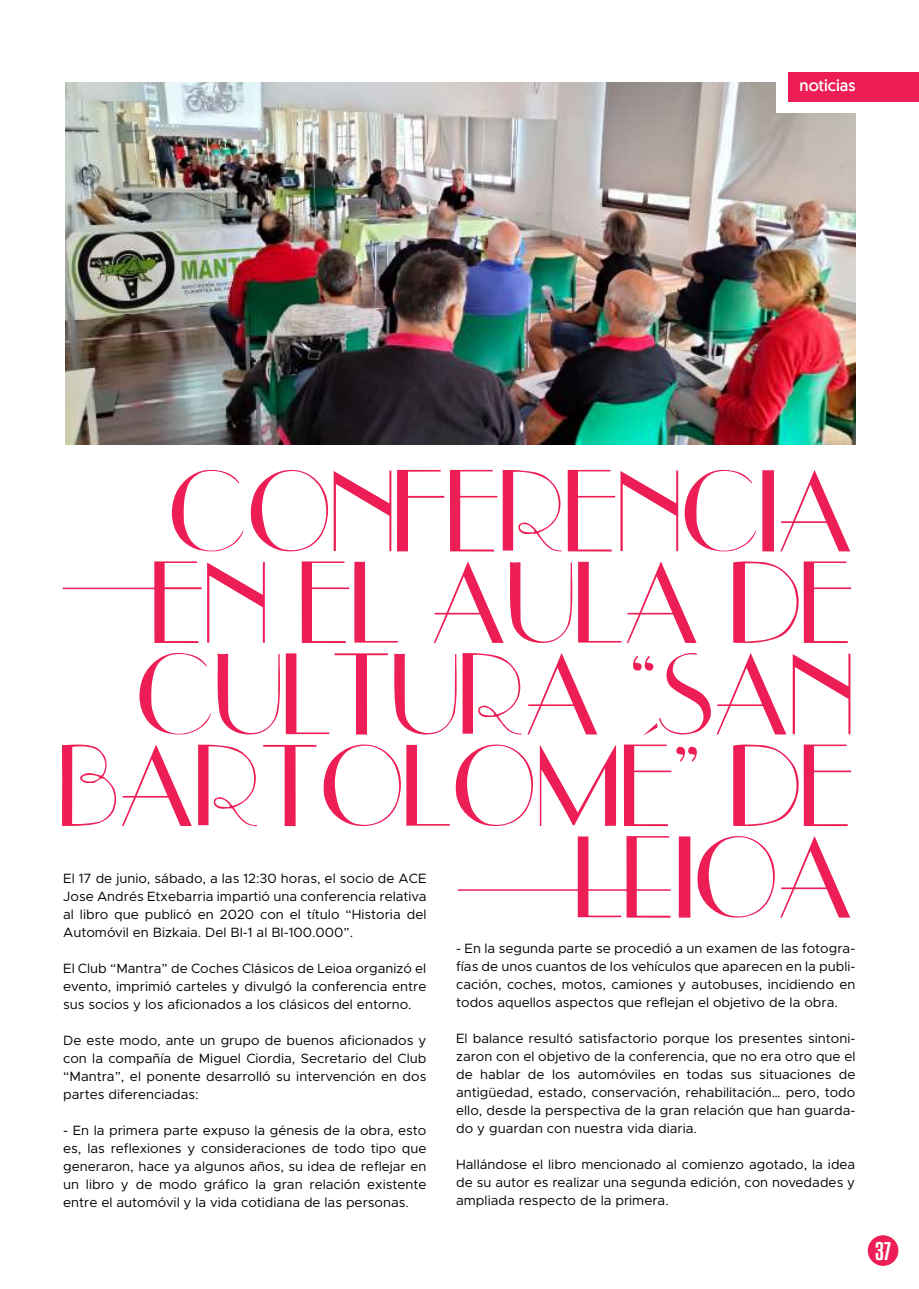
<style>
.page{position:relative;width:919px;height:1289px;background:#fff}
.page>*{position:absolute;margin:0;border:0;box-sizing:border-box;transform-origin:0 0}
.t1{font:22.5px "Kenyan Coffee Rg";color:#fff}
.t2{font:16.5px "Geomanist";color:#fff}
.t3{font:13.5px/18px "Metropolis";color:#000002;text-align:justify}
</style>
<div class="page">
<div style="left:867px;top:1235px;width:31px;height:30px;background:#ed1d55;border-radius:50%"></div>
<img style="left:66px;top:83px;width:789px;height:361px">
<div style="left:776px;top:59px;width:93px;height:54px;background:#fff"></div>
<div style="left:788px;top:72px;width:130px;height:29px;background:#ed1d55"></div>
<svg style="left:172px;top:470px;width:71px;height:81px"></svg>
<svg style="left:251px;top:470px;width:140px;height:81px"></svg>
<svg style="left:397px;top:470px;width:47px;height:81px"></svg>
<svg style="left:450px;top:470px;width:111px;height:81px"></svg>
<svg style="left:567px;top:470px;width:111px;height:81px"></svg>
<svg style="left:684px;top:470px;width:72px;height:81px"></svg>
<div style="left:762px;top:470px;width:12px;height:81px;background:#ed1d55"></div>
<svg style="left:780px;top:470px;width:70px;height:81px"></svg>
<svg style="left:154px;top:561px;width:111px;height:82px"></svg>
<svg style="left:302px;top:561px;width:96px;height:82px"></svg>
<svg style="left:434px;top:561px;width:69px;height:82px"></svg>
<svg style="left:510px;top:562px;width:62px;height:81px"></svg>
<svg style="left:578px;top:561px;width:118px;height:82px"></svg>
<svg style="left:733px;top:561px;width:118px;height:82px"></svg>
<svg style="left:139px;top:653px;width:72px;height:81px"></svg>
<svg style="left:217px;top:653px;width:63px;height:81px"></svg>
<svg style="left:286px;top:653px;width:102px;height:81px"></svg>
<svg style="left:394px;top:653px;width:62px;height:81px"></svg>
<svg style="left:462px;top:653px;width:59px;height:81px"></svg>
<svg style="left:527px;top:653px;width:70px;height:81px"></svg>
<svg style="left:716px;top:653px;width:70px;height:81px"></svg>
<svg style="left:792px;top:653px;width:58px;height:81px"></svg>
<svg style="left:62px;top:744px;width:54px;height:82px"></svg>
<svg style="left:122px;top:744px;width:70px;height:82px"></svg>
<svg style="left:198px;top:744px;width:59px;height:82px"></svg>
<svg style="left:263px;top:745px;width:53px;height:81px"></svg>
<svg style="left:323px;top:744px;width:127px;height:82px"></svg>
<svg style="left:456px;top:744px;width:77px;height:82px"></svg>
<svg style="left:540px;top:745px;width:76px;height:81px"></svg>
<svg style="left:624px;top:653px;width:86px;height:173px"></svg>
<svg style="left:733px;top:744px;width:118px;height:82px"></svg>
<svg style="left:577px;top:836px;width:93px;height:81px"></svg>
<div style="left:678px;top:836px;width:12px;height:81px;background:#ed1d55"></div>
<svg style="left:697px;top:836px;width:77px;height:81px"></svg>
<svg style="left:780px;top:836px;width:70px;height:81px"></svg>
<hr style="left:63px;top:587px;width:138px;height:2px;background:#ed1d55">
<hr style="left:457px;top:889px;width:213px;height:1px;background:#ed1d55">
<p class="t2" style="left:799px;top:75px;width:57px">noticias</p>
<p class="t3" style="left:63px;top:868px;width:365px">El 17 de junio, sábado, a las 12:30 horas, el socio de ACE Jose Andrés Etxebarria impartió una conferencia relativa al libro que publicó en 2020 con el título “Historia del Automóvil en Bizkaia. Del BI-1 al BI-100.000”.</p>
<p class="t3" style="left:63px;top:958px;width:364px">El Club “Mantra” de Coches Clásicos de Leioa organizó el evento, imprimió carteles y divulgó la conferencia entre sus socios y los aficionados a los clásicos del entorno.</p>
<p class="t3" style="left:63px;top:1030px;width:365px">De este modo, ante un grupo de buenos aficionados y con la compañía de Miguel Ciordia, Secretario del Club “Mantra”, el ponente desarrolló su intervención en dos partes diferenciadas:</p>
<p class="t3" style="left:63px;top:1120px;width:365px">- En la primera parte expuso la génesis de la obra, esto es, las reflexiones y consideraciones de todo tipo que generaron, hace ya algunos años, su idea de reflejar en un libro y de modo gráfico la gran relación existente entre el automóvil y la vida cotidiana de las personas.</p>
<p class="t3" style="left:456px;top:939px;width:401px">- En la segunda parte se procedió a un examen de las fotogra&shy;fías de unos cuantos de los vehículos que aparecen en la publi&shy;cación, coches, motos, camiones y autobuses, incidiendo en todos aquellos aspectos que reflejan el objetivo de la obra.</p>
<p class="t3" style="left:456px;top:1029px;width:401px">El balance resultó satisfactorio porque los presentes sintoni&shy;zaron con el objetivo de la conferencia, que no era otro que el de hablar de los automóviles en todas sus situaciones de antigüedad, estado, conservación, rehabilitación… pero, todo ello, desde la perspectiva de la gran relación que han guarda&shy;do y guardan con nuestra vida diaria.</p>
<p class="t3" style="left:456px;top:1155px;width:400px">Hallándose el libro mencionado al comienzo agotado, la idea de su autor es realizar una segunda edición, con novedades y ampliada respecto de la primera.</p>
<h1 class="t1" style="left:874px;top:1235px;width:18px">37</h1>
</div>
